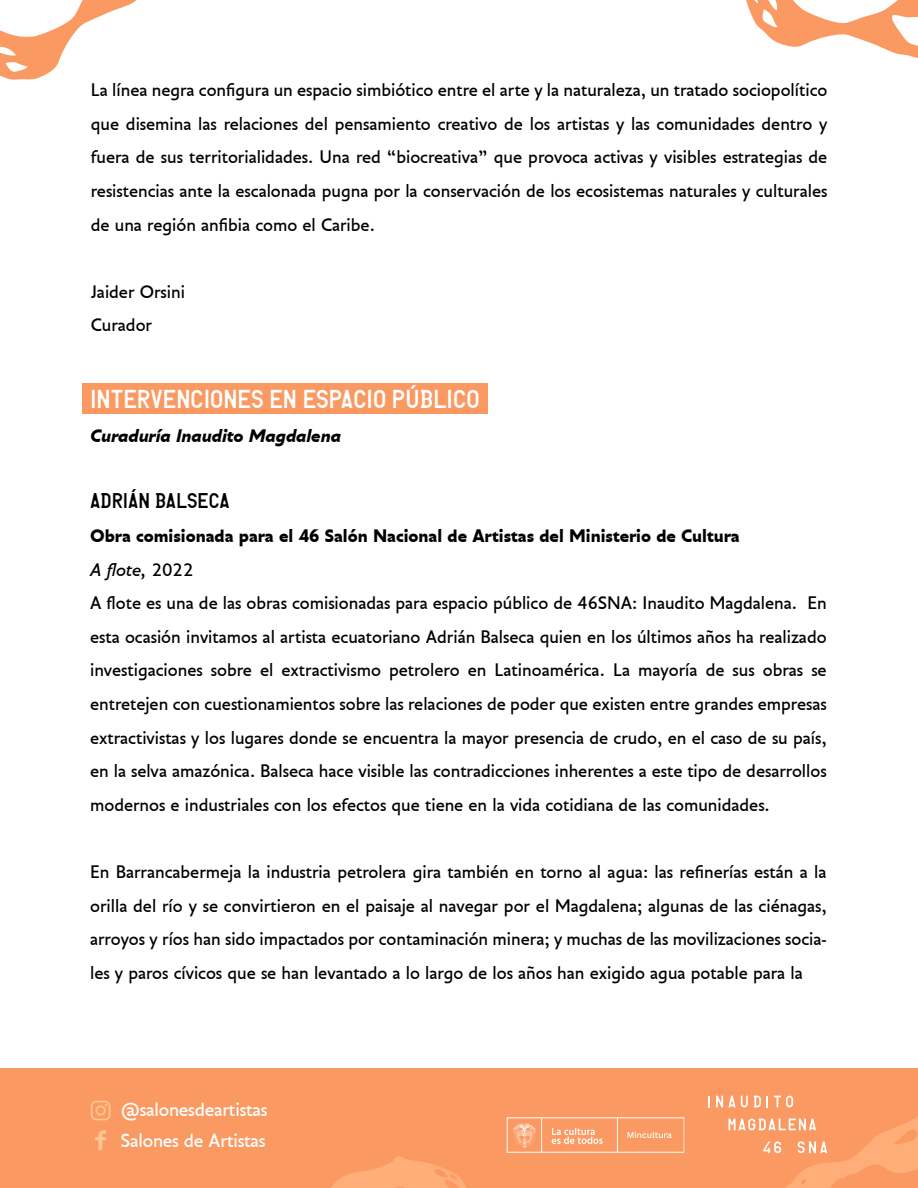
<style>
.page{position:relative;width:918px;height:1188px;background:#fff}
.page>*{position:absolute;margin:0;border:0;box-sizing:border-box;transform-origin:0 0}
.t1{font:25.5px "Numberplate LL Belgium";color:#fff}
.t2{font:21px "Numberplate LL Belgium";color:#000}
.t3{font:18.15px/30.9px "Cosimo";letter-spacing:-.01em;color:#fff}
.t4{font:17.25px/33.6px "Cosimo";color:#000;text-align:justify}
.t5{font:italic 700 17.25px "Cosimo";color:#000}
.s1{font-weight:700}
.s2{font-style:italic}
</style>
<div class="page">
<div style="left:0;top:1069px;width:918px;height:119px;background:#fa9a62"></div>
<svg style="left:708px;top:1096px;width:2px;height:11px"></svg>
<svg style="left:91px;top:1101px;width:19px;height:19px"></svg>
<svg style="left:95px;top:1130px;width:11px;height:20px"></svg>
<svg style="left:746px;top:0;width:172px;height:58px"></svg>
<svg style="left:0;top:0;width:137px;height:80px"></svg>
<svg style="left:716px;top:1068px;width:202px;height:120px"></svg>
<svg style="left:332px;top:1117px;width:352px;height:71px"></svg>
<div style="left:82px;top:383px;width:406px;height:31px;background:#fa9a62"></div>
<p class="t4" style="left:91px;top:75px;width:738px">La línea negra configura un espacio simbiótico entre el arte y la naturaleza, un tratado sociopolítico que disemina las relaciones del pensamiento creativo de los artistas y las comunidades dentro y fuera de sus territorialidades. Una red “biocreativa” que provoca activas y visibles estrategias de resistencias ante la escalonada pugna por la conservación de los ecosistemas naturales y culturales de una región anfibia como el Caribe.</p>
<p class="t4" style="left:91px;top:276px;width:96px">Jaider Orsini<br>Curador</p>
<h1 class="t1" style="left:90px;top:382px;width:391px">INTERVENCIONES EN ESPACIO PÚBLICO</h1>
<p class="t5" style="left:90px;top:425px;width:252px">Curaduría Inaudito Magdalena</p>
<p class="t2" style="left:90px;top:487px;width:141px">ADRIÁN BALSECA</p>
<p class="t4" style="left:90px;top:520px;width:738px;text-align:left"><span class="s1">Obra comisionada para el 46 Salón Nacional de Artistas del Ministerio de Cultura<br></span><span class="s2">A flote,</span> 2022<br>A flote es una de las obras comisionadas para espacio público de 46SNA: Inaudito Magdalena. En esta ocasión invitamos al artista ecuatoriano Adrián Balseca quien en los últimos años ha realizado investigaciones sobre el extractivismo petrolero en Latinoamérica. La mayoría de sus obras se entretejen con cuestionamientos sobre las relaciones de poder que existen entre grandes empresas extractivistas y los lugares donde se encuentra la mayor presencia de crudo, en el caso de su país, en la selva amazónica. Balseca hace visible las contradicciones inherentes a este tipo de desarrollos modernos e industriales con los efectos que tiene en la vida cotidiana de las comunidades.</p>
<p class="t4" style="left:90px;top:856px;width:738px">En Barrancabermeja la industria petrolera gira también en torno al agua: las refinerías están a la orilla del río y se convirtieron en el paisaje al navegar por el Magdalena; algunas de las ciénagas, arroyos y ríos han sido impactados por contaminación minera; y muchas de las movilizaciones socia&shy;les y paros cívicos que se han levantado a lo largo de los años han exigido agua potable para la</p>
<p class="t3" style="left:121px;top:1096px;width:148px">@salonesdeartistas<br>Salones de Artistas</p>
</div>
